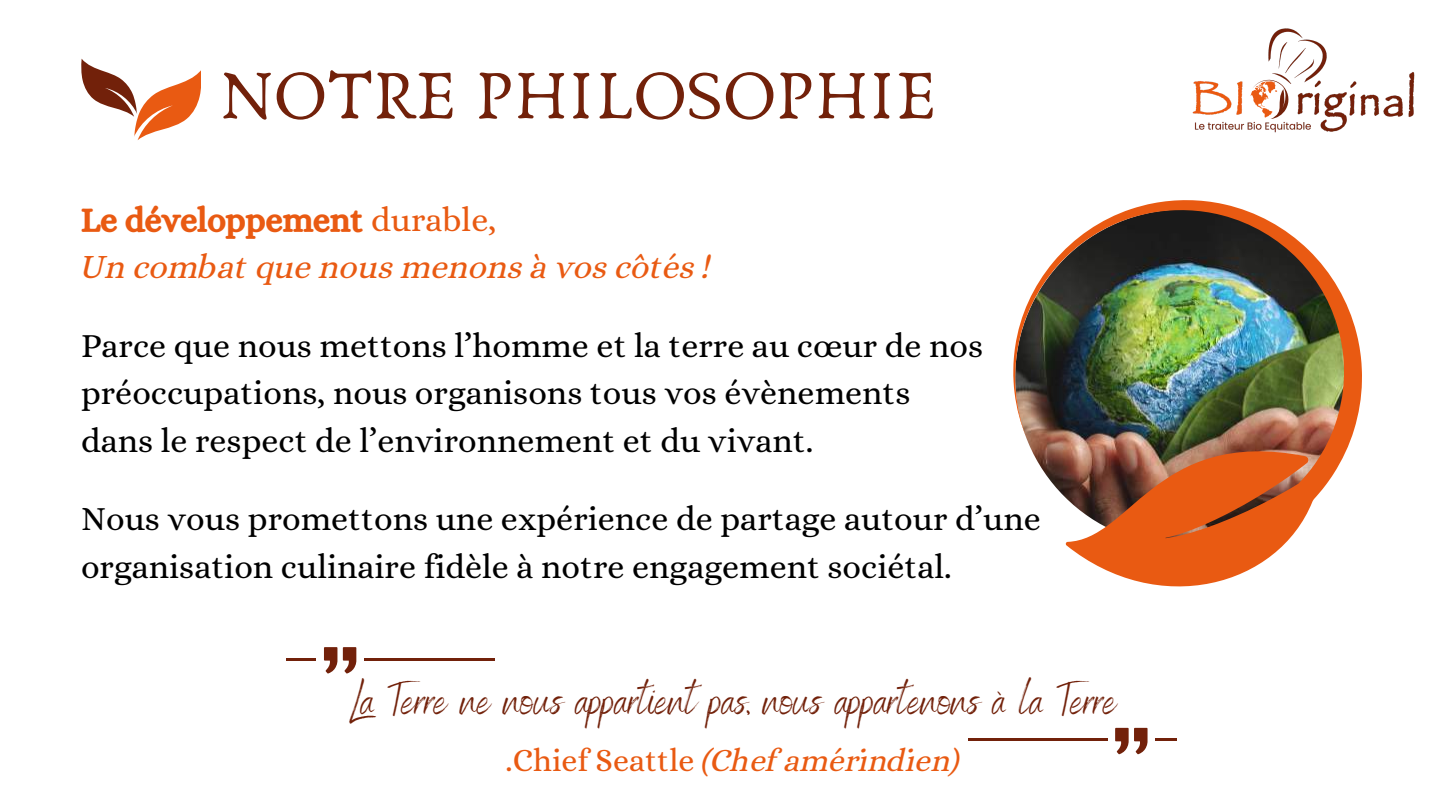
<style>
.page{position:relative;width:1440px;height:810px;background:#fff}
.page>*{position:absolute;margin:0;border:0;box-sizing:border-box;transform-origin:0 0}
.t1{font:72px "Anaktoria";color:#72210a}
.t2{font:46px "Benedict";color:#72210a}
.t3{font:34px/47.2px "Alice";color:#000}
.t4{font:34px/47.2px "CA Generated";color:#e95a12}
.t5{font:32px "CA Generated";color:#e95a12}
.s1{font-family:"Alice"}
</style>
<div class="page">
<img style="left:1013px;top:200px;width:349px;height:387px">
<svg style="left:324px;top:647px;width:13px;height:27px"></svg>
<svg style="left:343px;top:647px;width:13px;height:27px"></svg>
<hr style="left:287px;top:658px;width:29px;height:2px;background:#72210a">
<hr style="left:364px;top:658px;width:131px;height:2px;background:#72210a">
<svg style="left:1115px;top:728px;width:33px;height:26px"></svg>
<hr style="left:968px;top:738px;width:139px;height:3px;background:#72210a">
<hr style="left:1155px;top:738px;width:21px;height:3px;background:#72210a">
<svg style="left:81px;top:59px;width:120px;height:81px"></svg>
<img style="left:1192px;top:72px;width:223px;height:61px">
<div style="left:1247px;top:79px;width:46px;height:40px;background:#fff"></div>
<svg style="left:1251px;top:72px;width:121px;height:47px"></svg>
<div style="left:1263px;top:6px;width:68px;height:73px;background:#fff"></div>
<img style="left:1266px;top:28px;width:61px;height:56px">
<h1 class="t1" style="left:219px;top:51px;width:720px">NOTRE PHILOSOPHIE</h1>
<p class="t4" style="left:81px;top:196px;width:632px">Le développement <span class="s1">durable,<br></span>Un combat que nous menons à vos côtés !</p>
<p class="t3" style="left:81px;top:322px;width:904px">Parce que nous mettons l’homme et la terre au cœur de nos préoccupations, nous organisons tous vos évènements dans le respect de l’environnement et du vivant.</p>
<p class="t3" style="left:81px;top:495px;width:961px">Nous vous promettons une expérience de partage autour d’une organisation culinaire fidèle à notre engagement sociétal.</p>
<h2 class="t2" style="left:349px;top:670px;width:769px">La Terre ne nous appartient pas, nous appartenons à la Terre</h2>
<p class="t5" style="left:506px;top:742px;width:456px"><span class="s1">.Chief Seattle</span> (Chef amérindien)</p>
</div>
